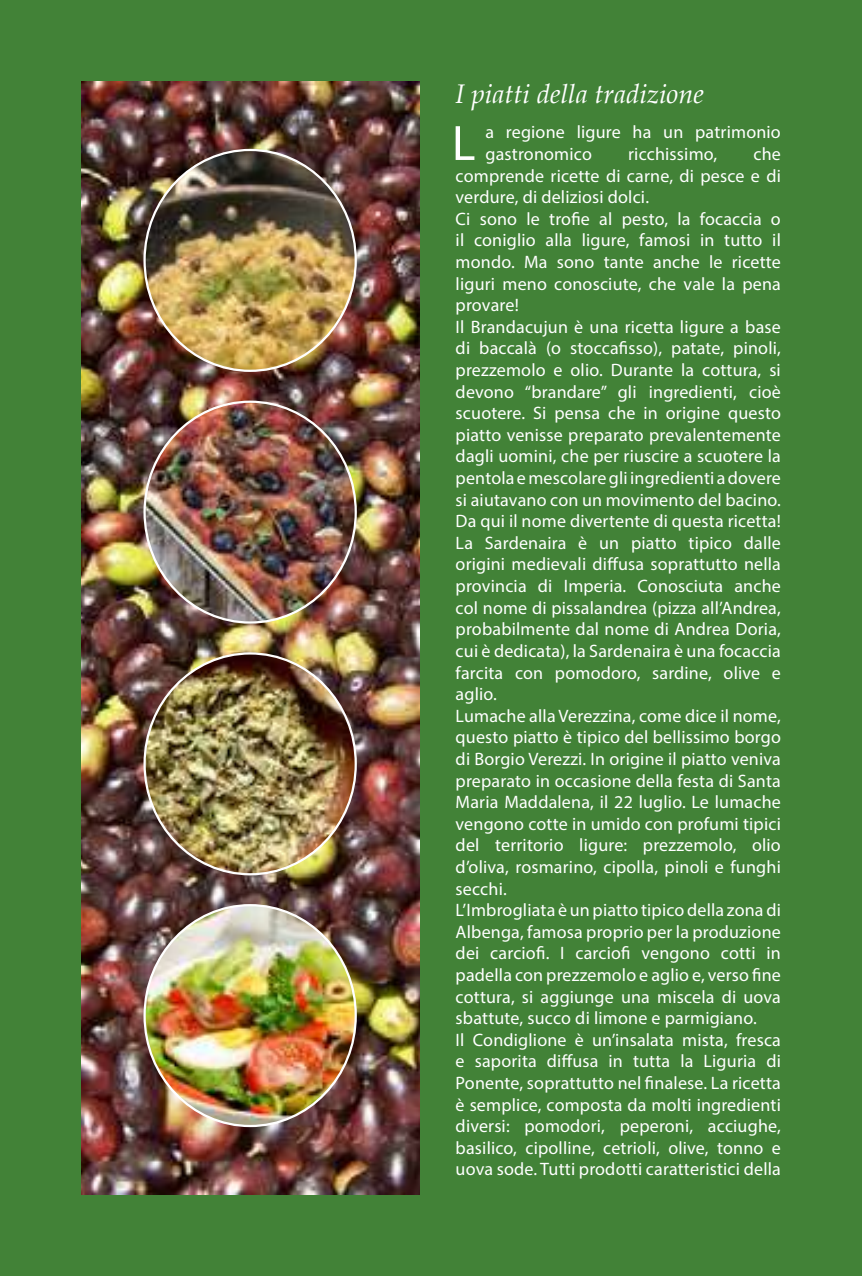
<style>
.page{position:relative;width:862px;height:1276px;background:#fff}
.page>*{position:absolute;margin:0;border:0;box-sizing:border-box;transform-origin:0 0}
.t1{font:49.95px "Myriad Pro";color:#fff}
.t2{font:italic 27px "Palatino";color:#fff}
.t3{font:18px/21.6px "Myriad Pro";letter-spacing:.01em;color:#fff}
</style>
<div class="page">
<div style="left:0;top:0;width:861px;height:1276px;background:#428237"></div>
<img style="left:81px;top:81px;width:338px;height:1114px">
<img style="left:144px;top:402px;width:211px;height:220px">
<img style="left:144px;top:653px;width:211px;height:221px">
<img style="left:144px;top:905px;width:211px;height:221px">
<img style="left:144px;top:150px;width:211px;height:221px">
<h2 class="t2" style="left:455px;top:71px;width:250px">I piatti della tradizione</h2>
<h1 class="t1" style="left:451px;top:112px;width:25px">L</h1>
<p class="t3" style="left:485px;top:121px;width:297px">a regione ligure ha un patrimonio gastronomico</p>
<p class="t3" style="left:455px;top:143px;width:326px;text-indent:297px">che comprende ricette di carne, di pesce e di verdure, di deliziosi dolci.<br>Ci sono le trofie al pesto, la focaccia o il coniglio alla ligure, famosi in tutto il mondo. Ma sono tante anche le ricette liguri meno conosciute, che vale la pena provare!<br>Il Brandacujun è una ricetta ligure a base di baccalà (o stoccafisso), patate, pinoli, prezzemolo e olio. Durante la cottura, si devono “brandare” gli ingredienti, cioè scuotere. Si pensa che in origine questo piatto venisse preparato prevalentemente dagli uomini, che per riuscire a scuotere la pentola e mescolare gli ingredienti a dovere si aiutavano con un movimento del bacino.<br>Da qui il nome divertente di questa ricetta!<br>La Sardenaira è un piatto tipico dalle origini medievali diffusa soprattutto nella provincia di Imperia. Conosciuta anche col nome di pissalandrea (pizza all’Andrea, probabilmente dal nome di Andrea Doria, cui è dedicata), la Sardenaira è una focaccia farcita con pomodoro, sardine, olive e aglio.<br>Lumache alla Verezzina, come dice il nome, questo piatto è tipico del bellissimo borgo di Borgio Verezzi. In origine il piatto veniva preparato in occasione della festa di Santa Maria Maddalena, il 22 luglio. Le lumache vengono cotte in umido con profumi tipici del territorio ligure: prezzemolo, olio d’oliva, rosmarino, cipolla, pinoli e funghi secchi.<br>L’Imbrogliata è un piatto tipico della zona di Albenga, famosa proprio per la produzione dei carciofi. I carciofi vengono cotti in padella con prezzemolo e aglio e, verso fine cottura, si aggiunge una miscela di uova sbattute, succo di limone e parmigiano.<br>Il Condiglione è un’insalata mista, fresca e saporita diffusa in tutta la Liguria di Ponente, soprattutto nel finalese. La ricetta è semplice, composta da molti ingredienti diversi: pomodori, peperoni, acciughe, basilico, cipolline, cetrioli, olive, tonno e uova sode. Tutti prodotti caratteristici della</p>
<p class="t3" style="left:627px;top:143px;width:91px">ricchissimo,</p>
</div>
